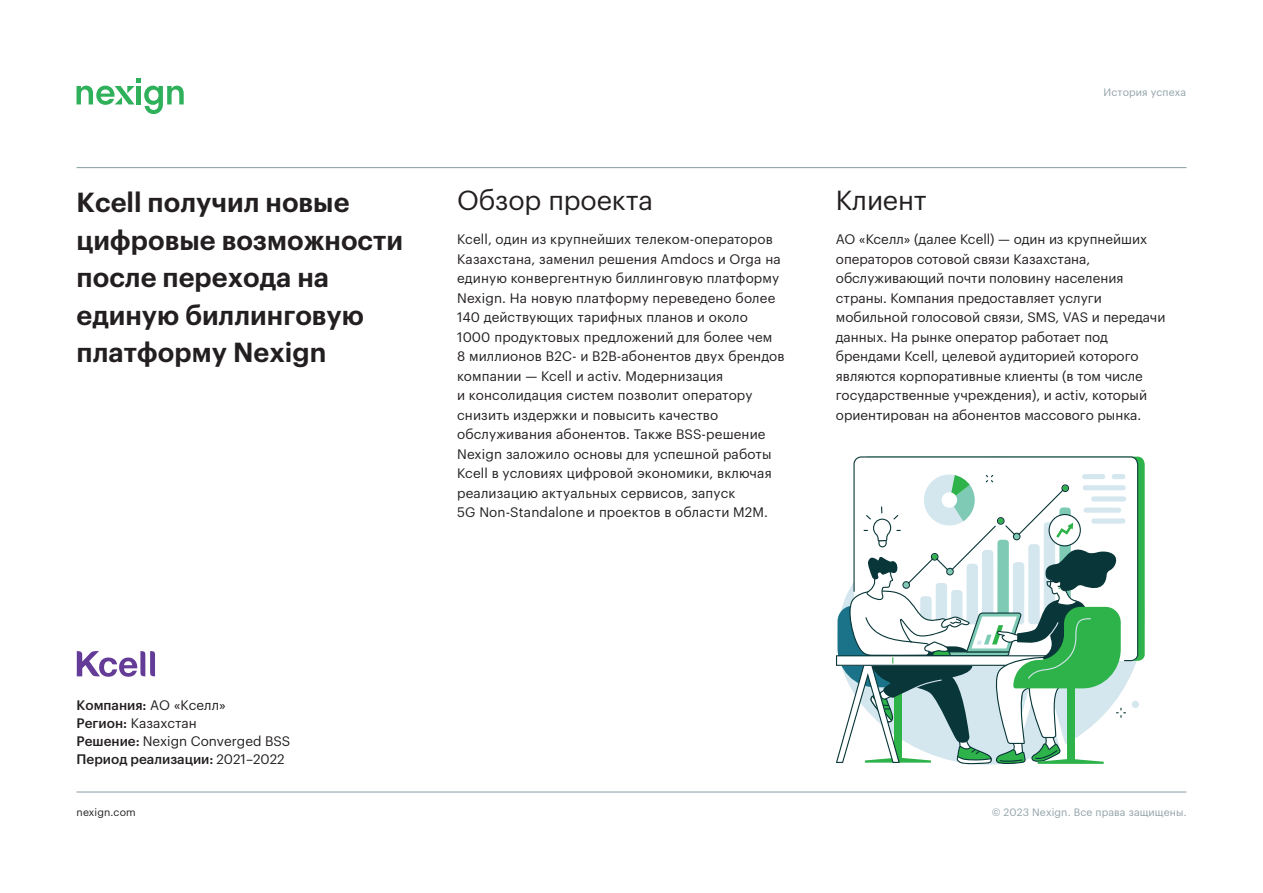
<style>
.page{position:relative;width:1263px;height:893px;background:#fff}
.page>*{position:absolute;margin:0;border:0;box-sizing:border-box;transform-origin:0 0}
.t1{font:600 27px/37.5px "Graphik LC";color:#231f20}
.t2{font:27px "Graphik LC";letter-spacing:-.005em;color:#231f20}
.t3{font:13.5px/19.5px "Graphik LC";letter-spacing:.005em;color:#231f20}
.t4{font:10.5px "Graphik LC";letter-spacing:.015em;color:#91a2a8}
.t5{font:10.5px "Graphik LC";letter-spacing:.01em;color:#231f20}
.s1{font-weight:500}
</style>
<div class="page">
<svg style="left:77px;top:651px;width:78px;height:26px"></svg>
<svg style="left:1138px;top:457px;width:7px;height:204px"></svg>
<svg style="left:853px;top:456px;width:285px;height:205px"></svg>
<div style="left:1082px;top:474px;width:23px;height:5px;background:#d4e6ee;border-radius:3px"></div>
<div style="left:1112px;top:474px;width:13px;height:5px;background:#d4e6ee;border-radius:3px"></div>
<svg style="left:836px;top:475px;width:290px;height:290px"></svg>
<div style="left:1132px;top:701px;width:7px;height:7px;background:#d4e6ee;border-radius:50%"></div>
<hr style="left:77px;top:167px;width:1109px;height:1px;background:#859ca3">
<hr style="left:77px;top:792px;width:1109px;height:1px;background:#859ca3">
<svg style="left:77px;top:78px;width:107px;height:36px"></svg>
<h1 class="t1" style="left:77px;top:182px;width:328px">Kcell получил новые цифровые возможности после перехода на единую биллинговую платформу Nexign</h1>
<h1 class="t2" style="left:457px;top:180px;width:197px">Обзор проекта</h1>
<p class="t3" style="left:457px;top:229px;width:329px">Kcell, один из крупнейших телеком-операторов Казахстана, заменил решения Amdocs и Orga на единую конвергентную биллинговую платформу Nexign. На новую платформу переведено более 140 действующих тарифных планов и около 1000 продуктовых предложений для более чем<br>8 миллионов B2C- и B2B-абонентов двух брендов компании — Kcell и activ. Модернизация<br>и консолидация систем позволит оператору снизить издержки и повысить качество обслуживания абонентов. Также BSS-решение Nexign заложило основы для успешной работы Kcell в условиях цифровой экономики, включая реализацию актуальных сервисов, запуск<br>5G Non-Standalone и проектов в области М2М.</p>
<p class="t4" style="left:1103px;top:84px;width:84px">История успеха</p>
<h1 class="t2" style="left:836px;top:180px;width:92px">Клиент</h1>
<p class="t3" style="left:836px;top:229px;width:331px">АО «Кселл» (далее Kcell) — один из крупнейших операторов сотовой связи Казахстана, обслуживающий почти половину населения страны. Компания предоставляет услуги мобильной голосовой связи, SMS, VAS и передачи данных. На рынке оператор работает под брендами Kcell, целевой аудиторией которого являются корпоративные клиенты (в том числе государственные учреждения), и activ, который ориентирован на абонентов массового рынка.</p>
<p class="t3" style="left:77px;top:695px;width:215px;line-height:18px"><span class="s1">Компания:</span> АО «Кселл»<br><span class="s1">Регион:</span> Казахстан<br><span class="s1">Решение:</span> Nexign Converged BSS<br><span class="s1">Период реализации:</span> 2021–2022</p>
<p class="t5" style="left:77px;top:804px;width:61px">nexign.com</p>
<p class="t4" style="left:992px;top:804px;width:196px">© 2023 Nexign. Все права защищены.</p>
</div>
